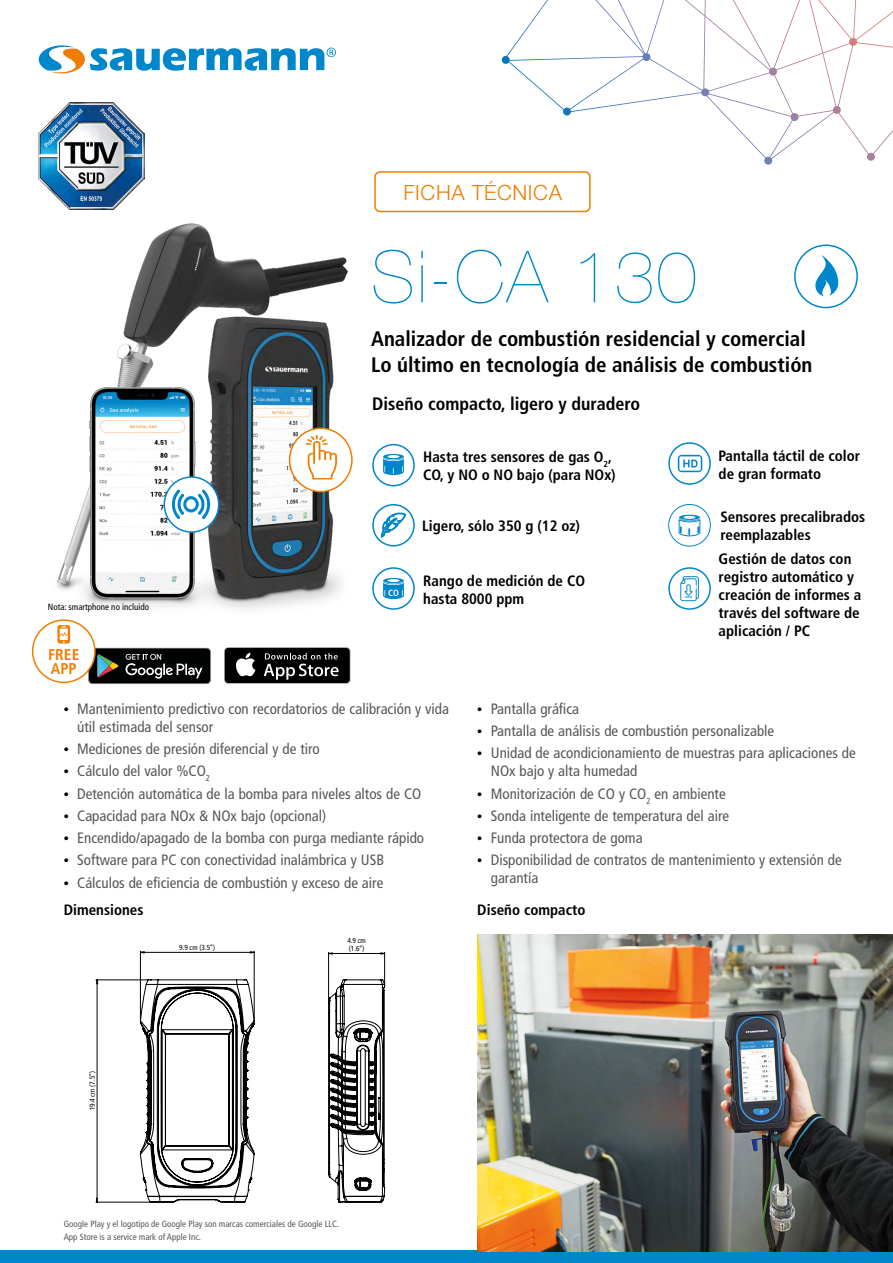
<style>
.page{position:relative;width:893px;height:1263px;background:#fff}
.page>*{position:absolute;margin:0;border:0;box-sizing:border-box;transform-origin:0 0}
.t1{font:200 72px "Helvetica Neue LT Std";letter-spacing:.03em;color:#0086ca}
.t2{font:700 condensed 21px/25.2px "Frutiger LT Std";color:#000}
.t3{font:300 21px "Helvetica Neue LT Std";letter-spacing:.03em;color:#ef7d00}
.t4{font:700 condensed 18px "Frutiger LT Std";color:#000}
.t5{font:700 condensed 15.6px/14.4px "Frutiger LT Std";color:#ef7d00}
.t6{font:condensed 15px/18px "Frutiger LT Std";color:#575756}
.t7{font:700 condensed 15px/18px "Frutiger LT Std";color:#000}
.t8{font:condensed 9px/12.6px "Frutiger LT Std";color:#575756}
.t9{font:condensed 9px "Frutiger LT Std";color:#000}
.t10{font:700 condensed 9px "Frutiger LT Std";color:#fff}
.t11{font:condensed 7.2px/8.7px "Frutiger LT Std";color:#000}
.s1{font-family:"Myriad Pro";font-stretch:normal;font-size:18px;color:#000}
</style>
<div class="page">
<img style="left:42px;top:223px;width:311px;height:405px">
<svg style="left:38px;top:45px;width:298px;height:29px"></svg>
<svg style="left:502px;top:0;width:391px;height:165px"></svg>
<div style="left:0;top:1251px;width:893px;height:12px;background:#0086ca"></div>
<svg style="left:88px;top:648px;width:123px;height:36px;background:#282b2a"></svg>
<svg style="left:224px;top:647px;width:127px;height:37px;background:#363636"></svg>
<div style="left:372px;top:444px;width:43px;height:42px;border:2px solid #0086ca;border-radius:50%"></div>
<svg style="left:383px;top:454px;width:21px;height:21px"></svg>
<div style="left:372px;top:567px;width:43px;height:43px;border:2px solid #0086ca;border-radius:50%"></div>
<svg style="left:383px;top:578px;width:21px;height:21px"></svg>
<svg style="left:669px;top:443px;width:41px;height:41px"></svg>
<div style="left:668px;top:442px;width:43px;height:43px;border:2px solid #0086ca;border-radius:50%"></div>
<svg style="left:678px;top:455px;width:24px;height:17px"></svg>
<hr style="left:96px;top:979px;width:53px;height:1px;background:#000">
<hr style="left:96px;top:1202px;width:53px;height:1px;background:#000">
<hr style="left:140px;top:951px;width:1px;height:69px;background:#000">
<hr style="left:254px;top:951px;width:1px;height:69px;background:#000">
<svg style="left:96px;top:979px;width:2px;height:223px"></svg>
<svg style="left:141px;top:951px;width:113px;height:2px"></svg>
<svg style="left:140px;top:979px;width:115px;height:224px"></svg>
<svg style="left:328px;top:952px;width:57px;height:251px"></svg>
<div style="left:374px;top:171px;width:217px;height:41px;border:2px solid #ef7d00;border-radius:5px"></div>
<div style="left:668px;top:567px;width:43px;height:43px;border:2px solid #0086ca;border-radius:50%"></div>
<svg style="left:680px;top:576px;width:19px;height:25px"></svg>
<div style="left:33px;top:620px;width:62px;height:62px;background:#fff;border-radius:50%"></div>
<div style="left:32px;top:619px;width:64px;height:64px;border:2px solid #ef7d00;border-radius:50%"></div>
<svg style="left:57px;top:625px;width:13px;height:18px"></svg>
<div style="left:372px;top:504px;width:43px;height:42px;border:2px solid #0086ca;border-radius:50%"></div>
<svg style="left:381px;top:513px;width:25px;height:25px"></svg>
<div style="left:794px;top:244px;width:64px;height:64px;border:2px solid #0086ca;border-radius:50%"></div>
<svg style="left:815px;top:255px;width:23px;height:41px"></svg>
<div style="left:668px;top:504px;width:43px;height:42px;border:1px solid #0086ca;border-radius:50%"></div>
<svg style="left:678px;top:515px;width:23px;height:22px"></svg>
<div style="left:164px;top:477px;width:55px;height:55px;background:#fff;border-radius:50%"></div>
<div style="left:164px;top:476px;width:55px;height:57px;border:2px solid #0086ca;border-radius:50%"></div>
<svg style="left:172px;top:489px;width:38px;height:30px"></svg>
<div style="left:290px;top:428px;width:62px;height:64px;background:#fff;border-radius:50%"></div>
<div style="left:289px;top:427px;width:64px;height:65px;border:2px solid #ef7d00;border-radius:50%"></div>
<svg style="left:306px;top:435px;width:31px;height:44px"></svg>
<img style="left:477px;top:935px;width:416px;height:316px">
<img style="left:39px;top:103px;width:106px;height:106px">
<h2 class="t3" style="left:403px;top:179px;width:160px">FICHA TÉCNICA</h2>
<h1 class="t1" style="left:371px;top:235px;width:327px">Si-CA 130</h1>
<h2 class="t2" style="left:371px;top:327px;width:443px">Analizador de combustión residencial y comercial<br>Lo último en tecnología de análisis de combustión</h2>
<p class="t4" style="left:372px;top:393px;width:269px">Diseño compacto, ligero y duradero</p>
<p class="t7" style="left:423px;top:448px;width:194px">Hasta tres sensores de gas O<sub>2</sub>,<br>CO, y NO o NO bajo (para NOx)</p>
<p class="t7" style="left:719px;top:447px;width:143px">Pantalla táctil de color de gran formato</p>
<p class="t9" style="left:48px;top:602px;width:103px">Nota: smartphone no incluido</p>
<p class="t5" style="left:48px;top:647px;width:33px">FREE<br>APP</p>
<p class="t10" style="left:388px;top:588px;width:12px">CO</p>
<p class="t7" style="left:422px;top:517px;width:159px">Ligero, sólo 350 g (12 oz)</p>
<p class="t7" style="left:423px;top:572px;width:163px">Rango de medición de CO hasta 8000 ppm</p>
<p class="t7" style="left:720px;top:508px;width:146px">Sensores precalibrados reemplazables</p>
<p class="t7" style="left:719px;top:550px;width:144px">Gestión de datos con registro automático y creación de informes a través del software de aplicación / PC</p>
<p class="t6" style="left:77px;top:700px;width:373px;text-indent:-14px"><span class="s1">•</span> Mantenimiento predictivo con recordatorios de calibración y vida útil estimada del sensor</p>
<p class="t6" style="left:64px;top:740px;width:258px"><span class="s1">•</span> Mediciones de presión diferencial y de tiro</p>
<p class="t6" style="left:64px;top:762px;width:148px"><span class="s1">•</span> Cálculo del valor %CO<sub>2</sub></p>
<p class="t6" style="left:64px;top:785px;width:359px"><span class="s1">•</span> Detención automática de la bomba para niveles altos de CO</p>
<p class="t6" style="left:64px;top:807px;width:264px"><span class="s1">•</span> Capacidad para NOx &amp; NOx bajo (opcional)</p>
<p class="t6" style="left:64px;top:829px;width:362px"><span class="s1">•</span> Encendido/apagado de la bomba con purga mediante rápido</p>
<p class="t6" style="left:64px;top:851px;width:322px"><span class="s1">•</span> Software para PC con conectividad inalámbrica y USB</p>
<p class="t6" style="left:64px;top:874px;width:321px"><span class="s1">•</span> Cálculos de eficiencia de combustión y exceso de aire</p>
<p class="t7" style="left:64px;top:900px;width:81px">Dimensiones</p>
<p class="t11" style="left:179px;top:943px;width:37px">9.9 cm (3.5’’)</p>
<p class="t11" style="left:347px;top:936px;width:20px">4.9 cm (1.6’’)</p>
<p class="t6" style="left:477px;top:700px;width:103px"><span class="s1">•</span> Pantalla gráfica</p>
<p class="t6" style="left:477px;top:722px;width:298px"><span class="s1">•</span> Pantalla de análisis de combustión personalizable</p>
<p class="t6" style="left:491px;top:744px;width:366px;text-indent:-14px"><span class="s1">•</span> Unidad de acondicionamiento de muestras para aplicaciones de<br>NOx bajo y alta humedad</p>
<p class="t6" style="left:477px;top:785px;width:250px"><span class="s1">•</span> Monitorización de CO y CO<sub>2</sub> en ambiente</p>
<p class="t6" style="left:477px;top:807px;width:253px"><span class="s1">•</span> Sonda inteligente de temperatura del aire</p>
<p class="t6" style="left:477px;top:829px;width:167px"><span class="s1">•</span> Funda protectora de goma</p>
<p class="t6" style="left:491px;top:851px;width:352px;text-indent:-14px"><span class="s1">•</span> Disponibilidad de contratos de mantenimiento y extensión de garantía</p>
<p class="t7" style="left:477px;top:900px;width:110px">Diseño compacto</p>
<p class="t11" style="left:88px;top:1110px;width:41px;rotate:-90deg">19.4 cm (7.5’’)</p>
<p class="t8" style="left:64px;top:1218px;width:277px">Google Play y el logotipo de Google Play son marcas comerciales de Google LLC.<br>App Store is a service mark of Apple Inc.</p>
</div>
